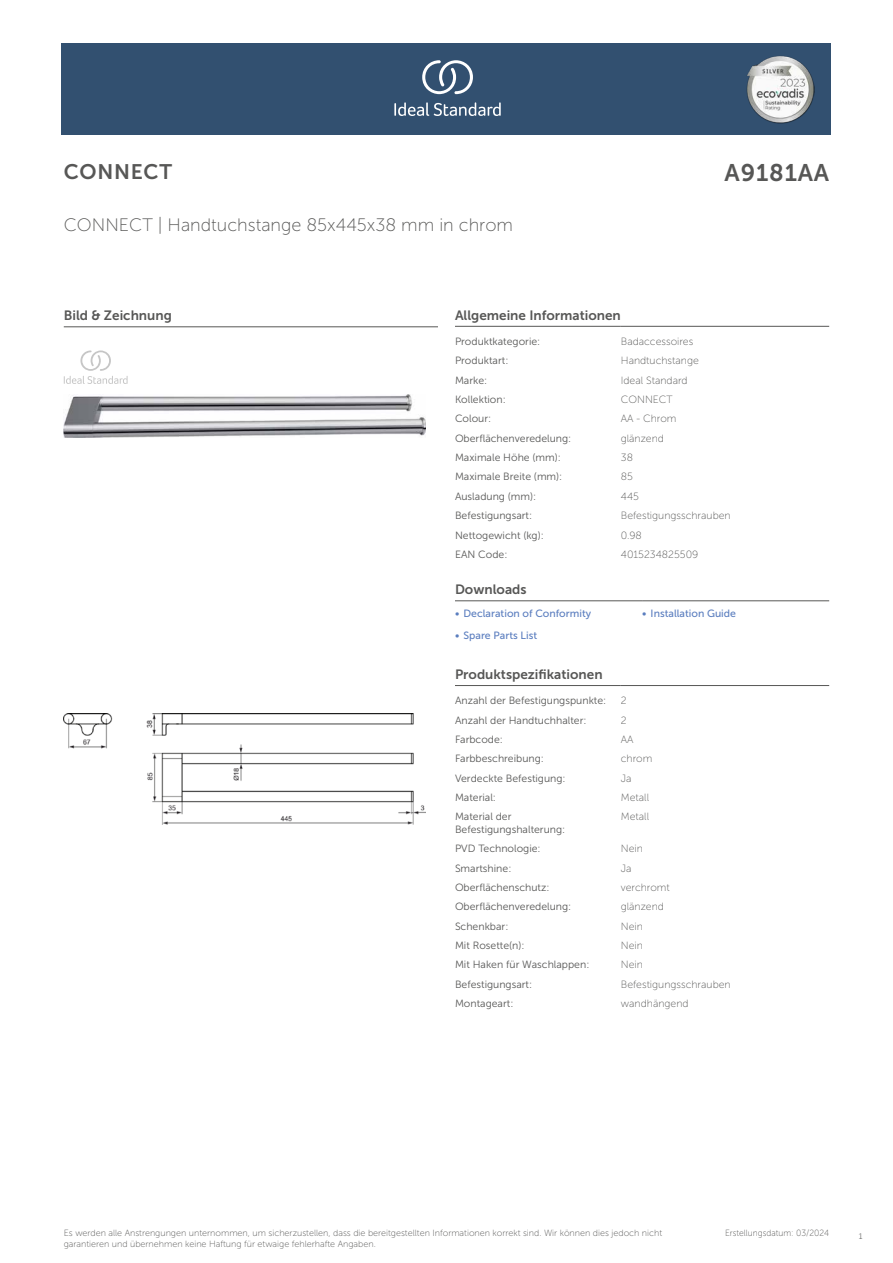
<style>
.page{position:relative;width:893px;height:1263px;background:#fff}
.page>*{position:absolute;margin:0;border:0;box-sizing:border-box;transform-origin:0 0}
.t1{font:24px "Museo Sans 700";letter-spacing:.035em;color:#575756}
.t2{font:21px "Museo Sans 700";letter-spacing:.035em;color:#575756}
.t3{font:18px "Museo Sans 100";color:#575756}
.t4{font:13.5px "Museo Sans 700";color:#575756}
.t5{font:10.5px/12.6px "Museo Sans 300";color:#575756}
.t6{font:10.5px "Museo Sans 100";color:#575756}
.t7{font:10.5px "Museo Sans 500";color:#5b7ebf}
.t8{font:9px/10.8px "Museo Sans 100";color:#575756}
.t9{font:9px "Museo Sans 100";color:#575756;scale:.95 1}
.t10{font:300 9px "Calibri";color:#575756;scale:.95 1}
</style>
<div class="page">
<div style="left:62px;top:43px;width:769px;height:91px;background:#325070"></div>
<hr style="left:455px;top:326px;width:166px;height:1px;background:#575756">
<hr style="left:621px;top:326px;width:208px;height:1px;background:#575756">
<hr style="left:455px;top:600px;width:187px;height:1px;background:#575756">
<hr style="left:642px;top:600px;width:187px;height:1px;background:#575756">
<hr style="left:455px;top:685px;width:166px;height:1px;background:#575756">
<hr style="left:621px;top:685px;width:208px;height:1px;background:#575756">
<img style="left:64px;top:714px;width:361px;height:110px">
<hr style="left:64px;top:327px;width:374px;height:1px;background:#575756">
<svg style="left:64px;top:350px;width:64px;height:34px"></svg>
<img style="left:64px;top:395px;width:361px;height:43px">
<svg style="left:394px;top:102px;width:107px;height:14px"></svg>
<svg style="left:422px;top:60px;width:51px;height:34px"></svg>
<img style="left:746px;top:56px;width:68px;height:67px">
<h2 class="t2" style="left:64px;top:160px;width:110px">CONNECT</h2>
<h1 class="t1" style="left:724px;top:160px;width:106px">A9181AA</h1>
<h3 class="t3" style="left:64px;top:215px;width:451px">CONNECT | Handtuchstange 85x445x38 mm in chrom</h3>
<p class="t4" style="left:64px;top:308px;width:110px">Bild &amp; Zeichnung</p>
<p class="t4" style="left:455px;top:308px;width:167px">Allgemeine Informationen</p>
<p class="t5" style="left:455px;top:335px;width:87px">Produktkategorie:</p>
<p class="t6" style="left:621px;top:336px;width:74px">Badaccessoires</p>
<p class="t5" style="left:455px;top:354px;width:55px">Produktart:</p>
<p class="t6" style="left:621px;top:355px;width:80px">Handtuchstange</p>
<p class="t5" style="left:455px;top:374px;width:34px">Marke:</p>
<p class="t6" style="left:621px;top:374px;width:68px">Ideal Standard</p>
<p class="t5" style="left:455px;top:393px;width:52px">Kollektion:</p>
<p class="t6" style="left:621px;top:394px;width:53px">CONNECT</p>
<p class="t5" style="left:455px;top:413px;width:38px">Colour:</p>
<p class="t6" style="left:621px;top:413px;width:57px">AA - Chrom</p>
<p class="t5" style="left:455px;top:432px;width:118px">Oberflächenveredelung:</p>
<p class="t6" style="left:621px;top:433px;width:45px">glänzend</p>
<p class="t5" style="left:455px;top:451px;width:107px">Maximale Höhe (mm):</p>
<p class="t6" style="left:621px;top:452px;width:14px">38</p>
<p class="t5" style="left:455px;top:471px;width:109px">Maximale Breite (mm):</p>
<p class="t6" style="left:621px;top:471px;width:14px">85</p>
<p class="t5" style="left:455px;top:490px;width:83px">Ausladung (mm):</p>
<p class="t6" style="left:621px;top:491px;width:20px">445</p>
<p class="t5" style="left:455px;top:509px;width:79px">Befestigungsart:</p>
<p class="t6" style="left:621px;top:510px;width:111px">Befestigungsschrauben</p>
<p class="t5" style="left:455px;top:529px;width:90px">Nettogewicht (kg):</p>
<p class="t6" style="left:621px;top:529px;width:23px">0.98</p>
<p class="t5" style="left:455px;top:548px;width:54px">EAN Code:</p>
<p class="t6" style="left:621px;top:549px;width:79px">4015234825509</p>
<p class="t4" style="left:455px;top:582px;width:73px">Downloads</p>
<p class="t7" style="left:455px;top:608px;width:138px">• Declaration of Conformity</p>
<p class="t7" style="left:642px;top:608px;width:95px">• Installation Guide</p>
<p class="t7" style="left:455px;top:629px;width:84px">• Spare Parts List</p>
<p class="t4" style="left:455px;top:667px;width:149px">Produktspezifikationen</p>
<p class="t5" style="left:455px;top:694px;width:153px">Anzahl der Befestigungspunkte:</p>
<p class="t6" style="left:621px;top:695px;width:7px">2</p>
<p class="t5" style="left:455px;top:714px;width:133px">Anzahl der Handtuchhalter:</p>
<p class="t6" style="left:621px;top:714px;width:7px">2</p>
<p class="t5" style="left:455px;top:733px;width:49px">Farbcode:</p>
<p class="t6" style="left:621px;top:734px;width:14px">AA</p>
<p class="t5" style="left:455px;top:752px;width:90px">Farbbeschreibung:</p>
<p class="t6" style="left:621px;top:753px;width:33px">chrom</p>
<p class="t5" style="left:455px;top:772px;width:112px">Verdeckte Befestigung:</p>
<p class="t6" style="left:621px;top:772px;width:12px">Ja</p>
<p class="t5" style="left:455px;top:791px;width:43px">Material:</p>
<p class="t6" style="left:621px;top:792px;width:30px">Metall</p>
<p class="t5" style="left:455px;top:810px;width:112px">Material der<br>Befestigungshalterung:</p>
<p class="t6" style="left:621px;top:811px;width:30px">Metall</p>
<p class="t5" style="left:455px;top:842px;width:87px">PVD Technologie:</p>
<p class="t6" style="left:621px;top:843px;width:24px">Nein</p>
<p class="t5" style="left:455px;top:862px;width:58px">Smartshine:</p>
<p class="t6" style="left:621px;top:862px;width:12px">Ja</p>
<p class="t5" style="left:455px;top:881px;width:96px">Oberflächenschutz:</p>
<p class="t6" style="left:621px;top:882px;width:50px">verchromt</p>
<p class="t5" style="left:455px;top:900px;width:118px">Oberflächenveredelung:</p>
<p class="t6" style="left:621px;top:901px;width:45px">glänzend</p>
<p class="t5" style="left:455px;top:920px;width:55px">Schenkbar:</p>
<p class="t6" style="left:621px;top:920px;width:24px">Nein</p>
<p class="t5" style="left:455px;top:939px;width:71px">Mit Rosette(n):</p>
<p class="t6" style="left:621px;top:940px;width:24px">Nein</p>
<p class="t5" style="left:455px;top:958px;width:136px">Mit Haken für Waschlappen:</p>
<p class="t6" style="left:621px;top:959px;width:24px">Nein</p>
<p class="t5" style="left:455px;top:978px;width:79px">Befestigungsart:</p>
<p class="t6" style="left:621px;top:978px;width:111px">Befestigungsschrauben</p>
<p class="t5" style="left:455px;top:997px;width:60px">Montageart:</p>
<p class="t6" style="left:621px;top:998px;width:69px">wandhängend</p>
<p class="t8" style="left:64px;top:1227px;width:600px">Es werden alle Anstrengungen unternommen, um sicherzustellen, dass die bereitgestellten Informationen korrekt sind. Wir können dies jedoch nicht garantieren und übernehmen keine Haftung für etwaige fehlerhafte Angaben.</p>
<p class="t9" style="left:725px;top:1228px;width:111px">Erstellungsdatum: 03/2024</p>
<p class="t10" style="left:858px;top:1230px;width:6px">1</p>
</div>
